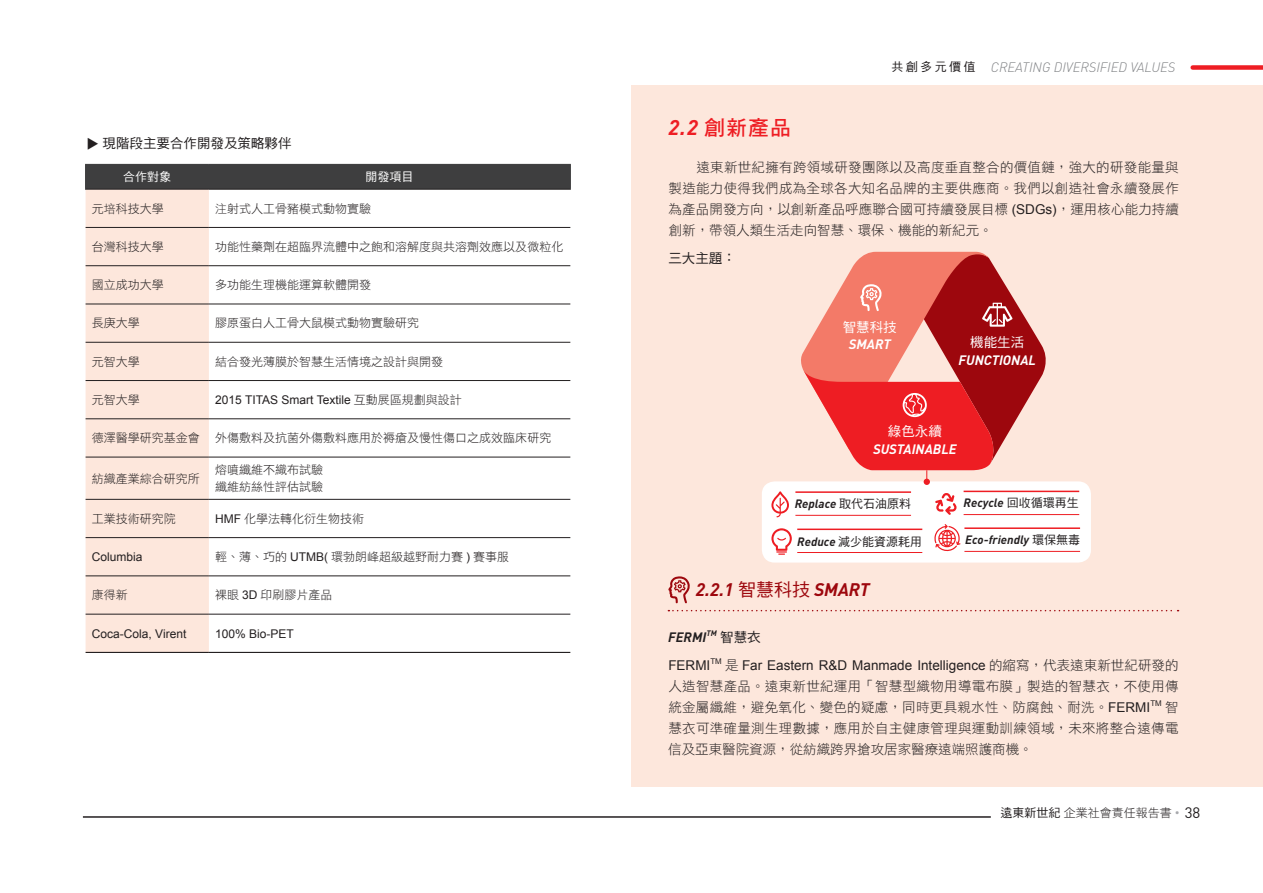
<style>
.page{position:relative;width:1263px;height:893px;background:#fff}
.page>*{position:absolute;margin:0;border:0;box-sizing:border-box;transform-origin:0 0}
.t1{font:21px "DF Hei Std W7";color:#ee1d23}
.t2{font:italic 700 18px "DIN";color:#9d070d}
.t3{font:15px "DIN";color:#231f20}
.t4{font:13.5px/21px "DF Hei Std W3";letter-spacing:.025em;color:#231f20;text-align:justify}
.t5{font:13.5px "Arial";color:#231f20}
.t6{font:italic 700 13.5px "DIN";color:#fff}
.t7{font:italic 300 13.5px "DIN";color:#808285}
.t8{font:13.5px "DF Hei Std W5";color:#231f20}
.t9{font:13.5px "DF Hei Std W5";color:#fff}
.t10{font:italic 700 13.5px "DIN";color:#231f20}
.t11{font:12px "DF Hei Std W3";color:#231f20}
.t12{font:12px "Arial";color:#231f20}
.t13{font:italic 700 12px "DIN";color:#231f20}
.t14{font:12px "DF Hei Std W5";color:#231f20}
.t15{font:12px "DF Hei Std W5";color:#fff}
.t16{font:7.8px "Arial";color:#231f20}
.t17{font:italic 700 7.8px "DIN";color:#231f20}
.s1{font-family:"DF Hei Std W3"}
.s2{font-family:"Arial"}
.s3{font-family:"DIN";font-weight:700;font-style:italic}
.s4{font-family:"DF Hei Std W5";font-weight:400;font-style:normal}
.s5{font-family:"DF Hei Std W5"}
.s6{font-family:"Arial";color:#a8a9ad}
</style>
<div class="page">
<div style="left:632px;top:85px;width:631px;height:702px;background:#fde7dc"></div>
<div style="left:86px;top:190px;width:123px;height:462px;background:#fde7dc"></div>
<div style="left:85px;top:164px;width:486px;height:25px;background:#3e3e3f"></div>
<hr style="left:209px;top:164px;width:362px;height:1px;background:#3e3e3f">
<hr style="left:85px;top:189px;width:124px;height:1px;background:#231f20">
<hr style="left:209px;top:189px;width:362px;height:1px;background:#231f20">
<hr style="left:86px;top:227px;width:123px;height:1px;background:#231f20">
<hr style="left:209px;top:227px;width:361px;height:1px;background:#231f20">
<hr style="left:86px;top:265px;width:123px;height:1px;background:#231f20">
<hr style="left:209px;top:265px;width:361px;height:1px;background:#231f20">
<hr style="left:86px;top:304px;width:123px;height:1px;background:#231f20">
<hr style="left:209px;top:304px;width:361px;height:1px;background:#231f20">
<hr style="left:86px;top:342px;width:123px;height:1px;background:#231f20">
<hr style="left:209px;top:342px;width:361px;height:1px;background:#231f20">
<hr style="left:86px;top:380px;width:123px;height:1px;background:#231f20">
<hr style="left:209px;top:380px;width:361px;height:1px;background:#231f20">
<hr style="left:86px;top:419px;width:123px;height:1px;background:#231f20">
<hr style="left:209px;top:419px;width:361px;height:1px;background:#231f20">
<hr style="left:86px;top:457px;width:123px;height:1px;background:#231f20">
<hr style="left:209px;top:457px;width:361px;height:1px;background:#231f20">
<hr style="left:86px;top:499px;width:123px;height:1px;background:#231f20">
<hr style="left:209px;top:499px;width:361px;height:1px;background:#231f20">
<hr style="left:86px;top:537px;width:123px;height:1px;background:#231f20">
<hr style="left:209px;top:537px;width:361px;height:1px;background:#231f20">
<hr style="left:86px;top:576px;width:123px;height:1px;background:#231f20">
<hr style="left:209px;top:576px;width:361px;height:1px;background:#231f20">
<hr style="left:86px;top:614px;width:123px;height:1px;background:#231f20">
<hr style="left:209px;top:614px;width:361px;height:1px;background:#231f20">
<hr style="left:86px;top:652px;width:123px;height:1px;background:#231f20">
<hr style="left:209px;top:652px;width:361px;height:1px;background:#231f20">
<svg style="left:668px;top:610px;width:510px;height:1px"></svg>
<svg style="left:668px;top:576px;width:22px;height:27px"></svg>
<div style="left:762px;top:481px;width:329px;height:82px;background:#fff;border-radius:13px"></div>
<svg style="left:935px;top:493px;width:21px;height:22px"></svg>
<hr style="left:963px;top:514px;width:116px;height:1px;background:#ee1d23">
<hr style="left:963px;top:491px;width:116px;height:1px;background:#ee1d23">
<svg style="left:771px;top:528px;width:21px;height:27px"></svg>
<hr style="left:797px;top:552px;width:125px;height:1px;background:#ee1d23">
<hr style="left:797px;top:529px;width:125px;height:1px;background:#ee1d23">
<svg style="left:934px;top:524px;width:26px;height:28px"></svg>
<hr style="left:964px;top:551px;width:116px;height:1px;background:#ee1d23">
<hr style="left:964px;top:527px;width:116px;height:2px;background:#ee1d23">
<svg style="left:771px;top:491px;width:18px;height:26px"></svg>
<hr style="left:795px;top:515px;width:116px;height:1px;background:#ee1d23">
<hr style="left:795px;top:491px;width:116px;height:2px;background:#ee1d23">
<svg style="left:800px;top:252px;width:246px;height:233px"></svg>
<div style="left:1193px;top:65px;width:70px;height:5px;background:#ee1d23"></div>
<hr style="left:83px;top:816px;width:908px;height:2px;background:#231f20">
<p class="t8" style="left:100px;top:137px;width:15px;rotate:90deg">▲</p>
<p class="t8" style="left:103px;top:136px;width:190px">現階段主要合作開發及策略夥伴</p>
<p class="t15" style="left:123px;top:170px;width:49px">合作對象</p>
<p class="t15" style="left:366px;top:170px;width:49px">開發項目</p>
<p class="t11" style="left:92px;top:202px;width:73px">元培科技大學</p>
<p class="t11" style="left:215px;top:202px;width:157px">注射式人工骨豬模式動物實驗</p>
<p class="t11" style="left:92px;top:240px;width:73px">台灣科技大學</p>
<p class="t11" style="left:215px;top:240px;width:349px">功能性藥劑在超臨界流體中之飽和溶解度與共溶劑效應以及微粒化</p>
<p class="t11" style="left:92px;top:278px;width:73px">國立成功大學</p>
<p class="t11" style="left:215px;top:278px;width:157px">多功能生理機能運算軟體開發</p>
<p class="t11" style="left:92px;top:317px;width:49px">長庚大學</p>
<p class="t11" style="left:215px;top:317px;width:205px">膠原蛋白人工骨大鼠模式動物實驗研究</p>
<p class="t11" style="left:92px;top:355px;width:49px">元智大學</p>
<p class="t11" style="left:215px;top:355px;width:229px">結合發光薄膜於智慧生活情境之設計與開發</p>
<p class="t11" style="left:92px;top:393px;width:49px">元智大學</p>
<p class="t12" style="left:215px;top:392px;width:248px">2015 TITAS Smart Textile <span class="s1">互動展區規劃與設計</span></p>
<p class="t11" style="left:92px;top:431px;width:109px">德澤醫學研究基金會</p>
<p class="t11" style="left:215px;top:431px;width:337px">外傷敷料及抗菌外傷敷料應用於褥瘡及慢性傷口之成效臨床研究</p>
<p class="t11" style="left:92px;top:472px;width:109px">紡織產業綜合研究所</p>
<p class="t11" style="left:92px;top:512px;width:85px">工業技術研究院</p>
<p class="t11" style="left:215px;top:463px;width:109px">熔噴纖維不織布試驗</p>
<p class="t11" style="left:215px;top:480px;width:109px">纖維紡絲性評估試驗</p>
<p class="t11" style="left:215px;top:512px;width:150px"><span class="s2">HMF</span> 化學法轉化衍生物技術</p>
<p class="t12" style="left:92px;top:549px;width:52px">Columbia</p>
<p class="t11" style="left:215px;top:550px;width:295px">輕、薄、巧的 <span class="s2">UTMB(</span> 環勃朗峰超級越野耐力賽 <span class="s2">)</span> 賽事服</p>
<p class="t11" style="left:92px;top:588px;width:37px">康得新</p>
<p class="t11" style="left:215px;top:588px;width:119px">裸眼 <span class="s2">D3</span> 印刷膠片產品</p>
<p class="t12" style="left:92px;top:625px;width:96px">Coca-Cola, Virent</p>
<p class="t12" style="left:215px;top:625px;width:80px">100% Bio-PET</p>
<h1 class="t1" style="left:668px;top:116px;width:124px"><span class="s3">2.2</span> 創新產品</h1>
<p class="t14" style="left:891px;top:60px;width:85px">共創多元價值</p>
<p class="t7" style="left:991px;top:58px;width:186px">CREATING DIVERSIFIED VALUES</p>
<p class="t4" style="left:668px;top:156px;width:512px;text-indent:28px">遠東新世紀擁有跨領域研發團隊以及高度垂直整合的價值鏈，強大的研發能量與製造能力使得我們成為全球各大知名品牌的主要供應商。我們以創造社會永續發展作為產品開發方向，以創新產品呼應聯合國可持續發展目標 <span class="s2">(SDGs</span> ，<span class="s2">)</span> 運用核心能力持續創新，帶領人類生活走向智慧、環保、機能的新紀元。</p>
<p class="t8" style="left:668px;top:251px;width:69px">三大主題：</p>
<p class="t9" style="left:843px;top:319px;width:55px">智慧科技</p>
<p class="t6" style="left:849px;top:335px;width:43px">SMART</p>
<p class="t9" style="left:970px;top:335px;width:55px">機能生活</p>
<p class="t6" style="left:959px;top:351px;width:79px">FUNCTIONAL</p>
<p class="t9" style="left:888px;top:424px;width:55px">綠色永續</p>
<p class="t6" style="left:873px;top:440px;width:85px">SUSTAINABLE</p>
<p class="t13" style="left:795px;top:496px;width:118px">Replace <span class="s4">取代石油原料</span></p>
<p class="t14" style="left:797px;top:535px;width:127px"><span class="s3">Reduce</span> 減少能資源耗用</p>
<p class="t13" style="left:963px;top:495px;width:117px">Recycle <span class="s4">回收循環再生</span></p>
<p class="t13" style="left:965px;top:532px;width:116px">Eco-friendly <span class="s4">環保無毒</span></p>
<h2 class="t2" style="left:696px;top:578px;width:175px">2.2.1 <span class="s4">智慧科技</span> SMART</h2>
<p class="t10" style="left:668px;top:629px;width:40px">FERMI</p>
<p class="t17" style="left:706px;top:628px;width:12px">TM</p>
<p class="t8" style="left:720px;top:630px;width:42px">智慧衣</p>
<p class="t5" style="left:668px;top:657px;width:43px">FERMI</p>
<p class="t16" style="left:710px;top:656px;width:13px">TM</p>
<p class="t4" style="left:668px;top:676px;width:512px;text-align:right">人造智慧產品。遠東新世紀運用「智慧型織物用導電布膜」製造的智慧衣，不使用傳智</p>
<p class="t5" style="left:725px;top:657px;width:455px"><span class="s1">是</span> Far Eastern R&amp;D Manmade Intelligence <span class="s1">的縮寫，代表遠東新世紀研發的</span></p>
<p class="t4" style="left:668px;top:697px;width:483px">統金屬纖維，避免氧化、變色的疑慮，同時更具親水性、防腐蝕、耐洗。<span class="s2">FERMI</span></p>
<p class="t16" style="left:1150px;top:698px;width:13px">TM</p>
<p class="t4" style="left:668px;top:718px;width:512px">慧衣可準確量測生理數據，應用於自主健康管理與運動訓練領域，未來將整合遠傳電信及亞東醫院資源，從紡織跨界搶攻居家醫療遠端照護商機。</p>
<p class="t11" style="left:1000px;top:806px;width:180px"><span class="s5">遠東新世紀</span>企業社會責任報告書 <span class="s6">•</span></p>
<p class="t3" style="left:1185px;top:803px;width:17px">38</p>
</div>
